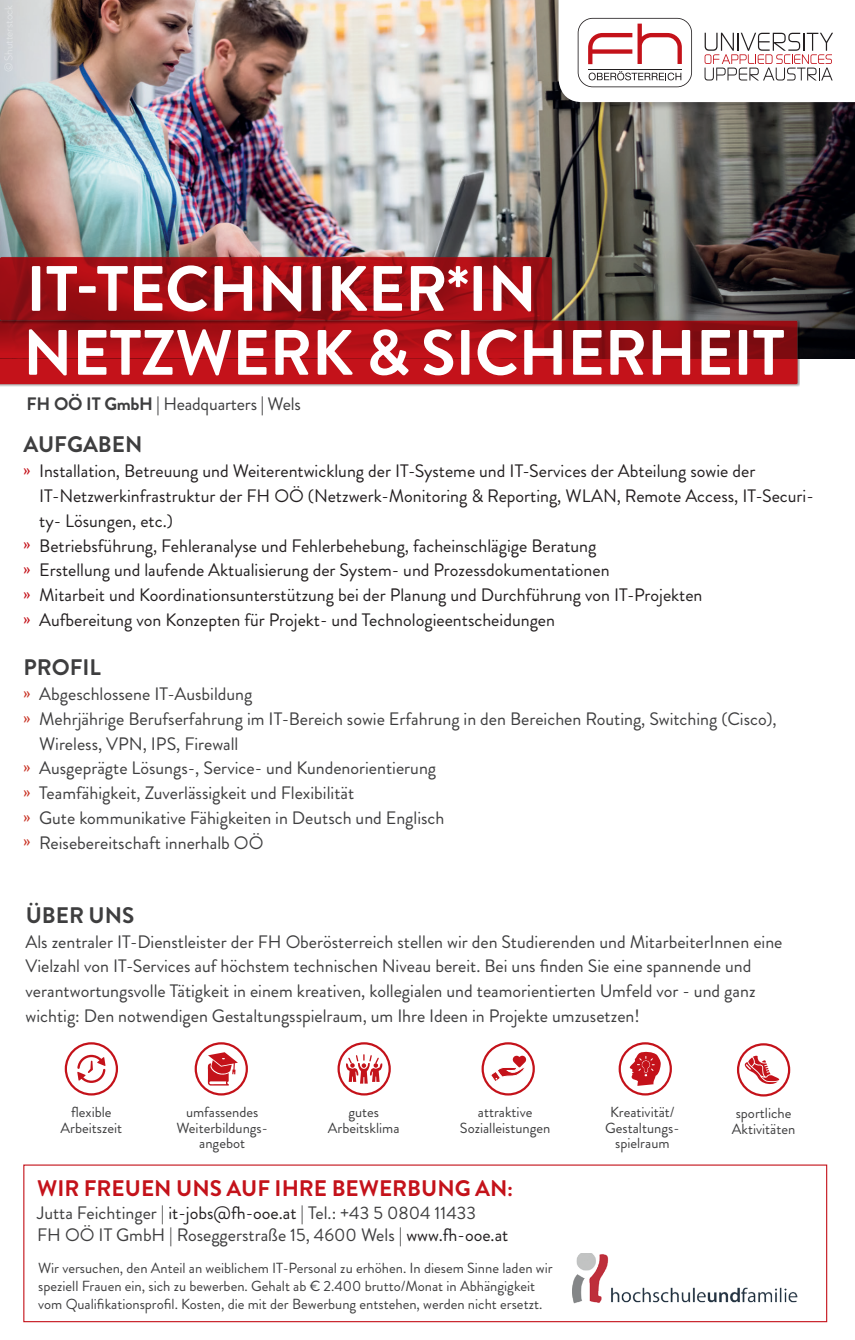
<style>
.page{position:relative;width:855px;height:1340px;background:#fff}
.page>*{position:absolute;margin:0;border:0;box-sizing:border-box;transform-origin:0 0}
.FHO_Headline_Balken{font:700 63.9px "Brandon Grotesque";letter-spacing:-.005em;color:#fff}
.FHO_Zwischenheadline{font:700 22.5px "Brandon Grotesque";color:#c4121a}
.FHO_Zwischenheadline-2{font:700 22.5px "Brandon Grotesque";color:#3e3e3f}
.FHO_Copy{font:18px/24.8px "Brandon Grotesque";color:#3e3e3f}
.t1{font:18px/24.8px "Brandon Grotesque";color:#231f20}
.FHO_Kontakt{font:18px "Brandon Grotesque";color:#3e3e3f}
.FHO_Subheadline{font:18px "Brandon Grotesque";letter-spacing:-.01em;color:#3e3e3f}
.FHO_Zusatztext{font:14.62px/18px "Brandon Grotesque";color:#3e3e3f}
.FHO_Icontext{font:14.62px/15.8px "Brandon Grotesque";color:#3e3e3f;text-align:center}
.s1{font-weight:700}
.s2{color:#c4121a}
.s3{color:#c93325}
.s4{color:#231f20}
</style>
<div class="page">
<img style="left:0;top:0;width:855px;height:358px">
<div style="left:23px;top:1164px;width:804px;height:158px;border:1px solid #c4121a"></div>
<img style="left:573px;top:1253px;width:224px;height:51px">
<div style="left:554px;top:0;width:301px;height:110px;background:#231f20;opacity:.31"></div>
<svg style="left:558px;top:0;width:297px;height:102px"></svg>
<div style="left:0;top:320px;width:800px;height:67px;background:#231f20;opacity:.45"></div>
<svg style="left:0;top:320px;width:797px;height:64px;background:#b01017"></svg>
<div style="left:0;top:256px;width:555px;height:67px;background:#231f20;opacity:.45"></div>
<svg style="left:0;top:257px;width:552px;height:63px;background:#9f0e14"></svg>
<div style="left:65px;top:1042px;width:53px;height:53px;border:2px solid #c4121a;border-radius:50%"></div>
<svg style="left:77px;top:1054px;width:28px;height:28px"></svg>
<svg style="left:196px;top:1043px;width:51px;height:51px"></svg>
<div style="left:195px;top:1042px;width:53px;height:53px;border:2px solid #c4121a;border-radius:50%"></div>
<svg style="left:208px;top:1052px;width:30px;height:33px"></svg>
<svg style="left:339px;top:1043px;width:51px;height:51px"></svg>
<div style="left:337px;top:1042px;width:54px;height:53px;border:2px solid #c4121a;border-radius:50%"></div>
<svg style="left:346px;top:1053px;width:36px;height:30px"></svg>
<svg style="left:619px;top:1043px;width:52px;height:51px"></svg>
<div style="left:618px;top:1042px;width:54px;height:53px;border:2px solid #c4121a;border-radius:50%"></div>
<svg style="left:629px;top:1051px;width:32px;height:34px"></svg>
<svg style="left:482px;top:1043px;width:52px;height:51px"></svg>
<div style="left:481px;top:1042px;width:54px;height:53px;border:2px solid #c4121a;border-radius:50%"></div>
<svg style="left:490px;top:1055px;width:36px;height:27px"></svg>
<svg style="left:738px;top:1044px;width:51px;height:51px"></svg>
<div style="left:737px;top:1043px;width:53px;height:53px;border:2px solid #c4121a;border-radius:50%"></div>
<svg style="left:744px;top:1055px;width:35px;height:29px"></svg>
<p class="FHO_Headline_Balken" style="left:26px;top:244px;width:512px">IT-TECHNIKER*IN</p>
<p class="FHO_Headline_Balken" style="left:23px;top:308px;width:763px">NETZWERK &amp; SICHERHEIT</p>
<p class="FHO_Subheadline" style="left:27px;top:391px;width:276px"><span class="s1">FH OÖ IT GmbH |</span> Headquarters <span class="s1">|</span> Wels</p>
<p class="FHO_Zwischenheadline-2" style="left:23px;top:429px;width:121px">AUFGABEN</p>
<p class="t1" style="left:39px;top:459px;width:776px;text-indent:-16px"><span class="s2">»</span> Installation, Betreuung und Weiterentwicklung der IT-Systeme und IT-Services der Abteilung sowie der<br>IT-Netzwerkinfrastruktur der FH OÖ (Netzwerk-Monitoring &amp; Reporting, WLAN, Remote Access, IT-Securi&shy;ty- Lösungen, etc.)</p>
<p class="t1" style="left:23px;top:533px;width:574px"><span class="s2">»</span> Betriebsführung, Fehleranalyse und Fehlerbehebung, facheinschlägige Beratung</p>
<p class="t1" style="left:23px;top:558px;width:588px"><span class="s2">»</span> Erstellung und laufende Aktualisierung der System- und Prozessdokumentationen</p>
<p class="t1" style="left:23px;top:582px;width:681px"><span class="s2">»</span> Mitarbeit und Koordinationsunterstützung bei der Planung und Durchführung von IT-Projekten</p>
<p class="t1" style="left:23px;top:607px;width:533px"><span class="s2">»</span> Aufbereitung von Konzepten für Projekt- und Technologieentscheidungen</p>
<p class="FHO_Zwischenheadline-2" style="left:23px;top:652px;width:79px">PROFIL</p>
<p class="FHO_Copy" style="left:23px;top:681px;width:231px"><span class="s3">»</span> Abgeschlossene IT-Ausbildung</p>
<p class="FHO_Copy" style="left:39px;top:706px;width:739px;text-indent:-16px"><span class="s3">»</span> Mehrjährige Berufserfahrung im IT-Bereich sowie Erfahrung in den Bereichen Routing, Switching (Cisco),<br>Wireless, VPN, IPS, Firewall</p>
<p class="FHO_Copy" style="left:23px;top:756px;width:414px"><span class="s3">»</span> Ausgeprägte Lösungs-, Service- und Kundenorientierung</p>
<p class="FHO_Copy" style="left:23px;top:780px;width:332px"><span class="s3">»</span> Teamfähigkeit, Zuverlässigkeit und Flexibilität</p>
<p class="FHO_Copy" style="left:23px;top:805px;width:423px"><span class="s3">»</span> Gute kommunikative Fähigkeiten in Deutsch und Englisch</p>
<p class="FHO_Copy" style="left:23px;top:830px;width:242px"><span class="s3">»</span> Reisebereitschaft innerhalb OÖ</p>
<p class="FHO_Zwischenheadline-2" style="left:26px;top:899px;width:110px">ÜBER UNS</p>
<p class="FHO_Copy" style="left:26px;top:929px;width:758px">Als zentraler IT-Dienstleister der FH Oberösterreich stellen wir den Studierenden und MitarbeiterInnen eine Vielzahl von IT-Services auf höchstem technischen Niveau bereit. Bei uns finden Sie eine spannende und verantwortungsvolle Tätigkeit in einem kreativen, kollegialen und teamorientierten Umfeld vor - und ganz wichtig: Den notwendigen Gestaltungsspielraum, um Ihre Ideen in Projekte umzusetzen!</p>
<p class="FHO_Icontext" style="left:60px;top:1104px;width:63px">flexible<br>Arbeitszeit</p>
<p class="FHO_Icontext" style="left:176px;top:1104px;width:93px">umfassendes<br>Weiterbildungs&shy;angebot</p>
<p class="FHO_Icontext" style="left:348px;top:1104px;width:32px">gutes</p>
<p class="FHO_Icontext" style="left:328px;top:1119px;width:73px">Arbeitsklima</p>
<p class="FHO_Icontext" style="left:460px;top:1104px;width:92px">attraktive<br>Sozialleistungen</p>
<p class="FHO_Icontext" style="left:732px;top:1105px;width:65px;text-align:left">sportliche<br>Aktivitäten</p>
<p class="FHO_Icontext" style="left:605px;top:1104px;width:76px">Kreativität/<br>Gestaltungs&shy;spielraum</p>
<p class="FHO_Zwischenheadline" style="left:37px;top:1172px;width:477px">WIR FREUEN UNS AUF IHRE BEWERBUNG AN:</p>
<p class="FHO_Kontakt" style="left:37px;top:1200px;width:440px">Jutta Feichtinger | <span class="s4">it-jobs@fh-ooe.at</span> | Tel.: +43 5 0804 11433</p>
<p class="FHO_Kontakt" style="left:37px;top:1222px;width:473px">FH OÖ IT GmbH | Roseggerstraße 15, 4600 Wels | <span class="s4">www.fh-ooe.at</span></p>
<p class="FHO_Zusatztext" style="left:38px;top:1259px;width:516px">Wir versuchen, den Anteil an weiblichem IT-Personal zu erhöhen. In diesem Sinne laden wir speziell Frauen ein, sich zu bewerben. Gehalt ab € 2.400 brutto/Monat in Abhängigkeit vom Qualifikationsprofil. Kosten, die mit der Bewerbung entstehen, werden nicht ersetzt.</p>
</div>
